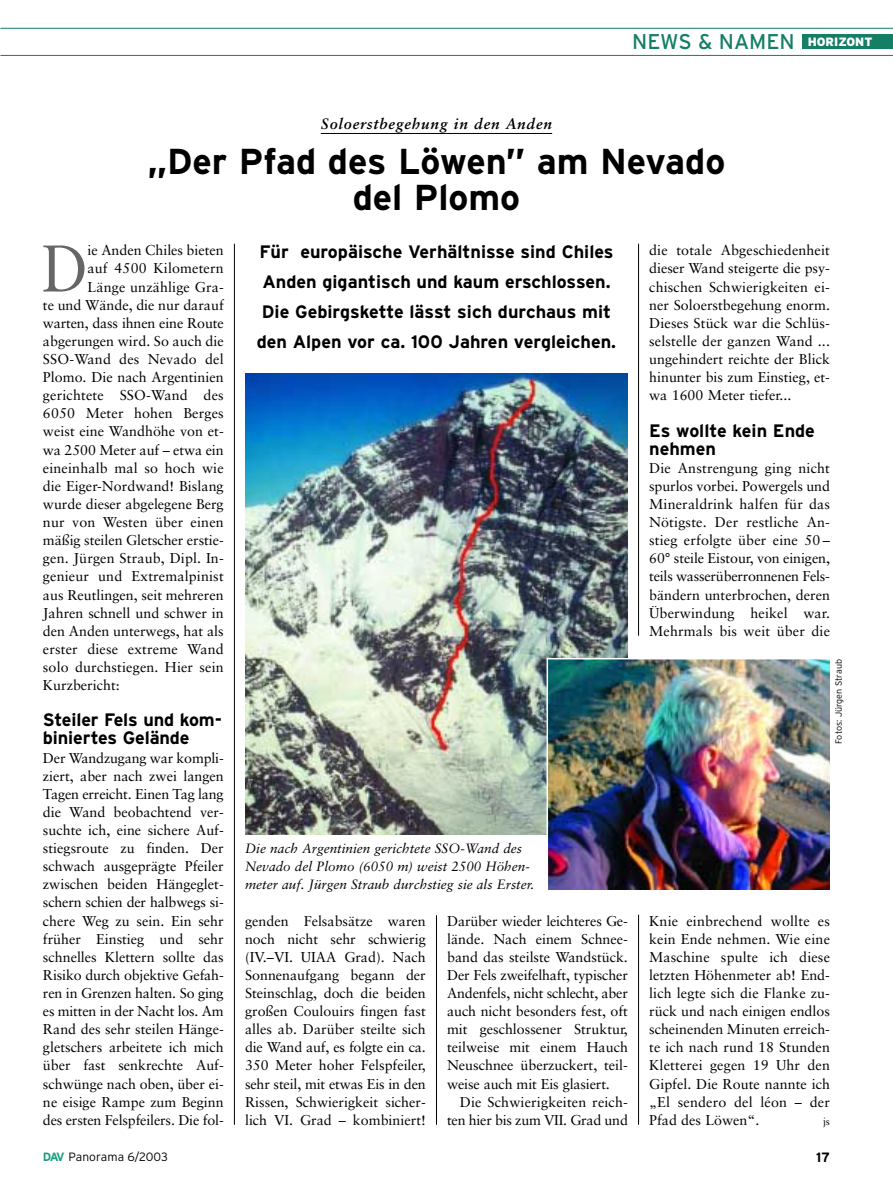
<style>
.page{position:relative;width:893px;height:1190px;background:#fff}
.page>*{position:absolute;margin:0;border:0;box-sizing:border-box;transform-origin:0 0}
.t1{font:66px "Sabon";color:#666;scale:.9 1}
.t2{font:700 36px/36px "Interstate";color:#000;text-align:center}
.t3{font:21.3px "Interstate";color:#147f65}
.t4{font:700 18px/30px "Interstate";color:#000}
.t5{font:italic 700 15px "Sabon";letter-spacing:.055em;color:#000}
.t6{font:14.25px/18.1px "Sabon";color:#000;text-align:justify}
.t7{font:italic 13.5px/18.1px "Sabon";color:#000}
.t8{font:700 13.5px "Interstate";color:#000}
.t9{font:300 12px "Interstate";letter-spacing:.005em;color:#000}
.t10{font:10.5px "Sabon";color:#000}
.t11{font:300 9px "Interstate";letter-spacing:-.005em;color:#000}
.s1{font-weight:700;color:#1b9e7f}
</style>
<div class="page">
<hr style="left:0;top:55px;width:892px;height:1px;background:#147f65">
<hr style="left:0;top:28px;width:892px;height:1px;background:#147f65">
<div style="left:802px;top:34px;width:90px;height:15px;background:#147f65"></div>
<hr style="left:321px;top:133px;width:231px;height:1px;background:#000">
<hr style="left:234px;top:244px;width:1px;height:880px;background:#000">
<hr style="left:638px;top:914px;width:1px;height:210px;background:#000">
<hr style="left:436px;top:915px;width:1px;height:209px;background:#000">
<hr style="left:638px;top:244px;width:1px;height:391px;background:#000">
<img style="left:245px;top:373px;width:383px;height:462px">
<img style="left:549px;top:661px;width:279px;height:227px">
<div style="left:546px;top:658px;width:285px;height:233px;border:2px solid #fff"></div>
<h3 class="t3" style="left:632px;top:34px;width:242px">NEWS &amp; NAMEN <sup>HORIZONT</sup></h3>
<p class="t5" style="left:321px;top:118px;width:233px">Soloerstbegehung in den Anden</p>
<h2 class="t2" style="left:148px;top:146px;width:579px">„Der Pfad des Löwen” am Nevado del Plomo</h2>
<h1 class="t1" style="left:42px;top:241px;width:53px">D</h1>
<p class="t6" style="left:88px;top:242px;width:138px">ie Anden Chiles bieten</p>
<p class="t6" style="left:88px;top:261px;width:138px">auf 4500 Kilometern</p>
<p class="t6" style="left:88px;top:279px;width:138px">Länge unzählige Gra-</p>
<p class="t6" style="left:43px;top:297px;width:182px">te und Wände, die nur darauf</p>
<p class="t6" style="left:43px;top:315px;width:182px">warten, dass ihnen eine Route</p>
<p class="t6" style="left:43px;top:333px;width:182px">abgerungen wird. So auch die</p>
<p class="t6" style="left:43px;top:351px;width:182px">SSO-Wand des Nevado del</p>
<p class="t6" style="left:43px;top:369px;width:182px">Plomo. Die nach Argentinien</p>
<p class="t6" style="left:43px;top:387px;width:182px">gerichtete SSO-Wand des</p>
<p class="t6" style="left:43px;top:405px;width:182px">6050 Meter hohen Berges</p>
<p class="t6" style="left:43px;top:423px;width:182px">weist eine Wandhöhe von et-</p>
<p class="t6" style="left:43px;top:442px;width:182px">wa 2500 Meter auf – etwa ein</p>
<p class="t6" style="left:43px;top:460px;width:182px">eineinhalb mal so hoch wie</p>
<p class="t6" style="left:43px;top:478px;width:182px">die Eiger-Nordwand! Bislang</p>
<p class="t6" style="left:43px;top:496px;width:182px">wurde dieser abgelegene Berg</p>
<p class="t6" style="left:43px;top:514px;width:182px">nur von Westen über einen</p>
<p class="t6" style="left:43px;top:532px;width:182px">mäßig steilen Gletscher erstie-</p>
<p class="t6" style="left:43px;top:550px;width:182px">gen. Jürgen Straub, Dipl. In-</p>
<p class="t6" style="left:43px;top:568px;width:182px">genieur und Extremalpinist</p>
<p class="t6" style="left:43px;top:586px;width:182px">aus Reutlingen, seit mehreren</p>
<p class="t6" style="left:43px;top:605px;width:182px">Jahren schnell und schwer in</p>
<p class="t6" style="left:43px;top:623px;width:182px">den Anden unterwegs, hat als</p>
<p class="t6" style="left:43px;top:641px;width:182px">erster diese extreme Wand</p>
<p class="t6" style="left:43px;top:659px;width:182px">solo durchstiegen. Hier sein</p>
<p class="t6" style="left:43px;top:677px;width:78px">Kurzbericht:</p>
<p class="t4" style="left:43px;top:712px;width:180px;line-height:18.1px">Steiler Fels und kom&shy;biniertes Gelände</p>
<p class="t6" style="left:43px;top:749px;width:182px">Der Wandzugang war kompli&shy;ziert, aber nach zwei langen Tagen erreicht. Einen Tag lang die Wand beobachtend ver&shy;suchte ich, eine sichere Auf&shy;stiegsroute zu finden. Der schwach ausgeprägte Pfeiler zwischen beiden Hängeglet&shy;schern schien der halbwegs si&shy;chere Weg zu sein. Ein sehr früher Einstieg und sehr schnelles Klettern sollte das Risiko durch objektive Gefah&shy;ren in Grenzen halten. So ging es mitten in der Nacht los. Am Rand des sehr steilen Hänge&shy;gletschers arbeitete ich mich über fast senkrechte Auf&shy;schwünge nach oben, über ei&shy;ne eisige Rampe zum Beginn des ersten Felspfeilers. Die fol-</p>
<p class="t4" style="left:257px;top:238px;width:361px;text-align:center">Für europäische Verhältnisse sind Chiles Anden gigantisch und kaum erschlossen.<br>Die Gebirgskette lässt sich durchaus mit den Alpen vor ca. 100 Jahren vergleichen.</p>
<p class="t7" style="left:245px;top:840px;width:291px">Die nach Argentinien gerichtete SSO-Wand des<br>Nevado del Plomo (6050 m) weist 2500 Höhen&shy;meter auf. Jürgen Straub durchstieg sie als Erster.</p>
<p class="t6" style="left:245px;top:912px;width:182px">genden Felsabsätze waren noch nicht sehr schwierig (IV.–VI. UIAA Grad). Nach Sonnenaufgang begann der Steinschlag, doch die beiden großen Coulouirs fingen fast alles ab. Darüber steilte sich die Wand auf, es folgte ein ca.<br>350 Meter hoher Felspfeiler, sehr steil, mit etwas Eis in den Rissen, Schwierigkeit sicher&shy;lich VI. Grad – kombiniert!</p>
<p class="t6" style="left:447px;top:912px;width:182px">Darüber wieder leichteres Ge&shy;lände. Nach einem Schnee&shy;band das steilste Wandstück.<br>Der Fels zweifelhaft, typischer Andenfels, nicht schlecht, aber auch nicht besonders fest, oft mit geschlossener Struktur, teilweise mit einem Hauch Neuschnee überzuckert, teil&shy;weise auch mit Eis glasiert.</p>
<p class="t6" style="left:447px;top:1093px;width:182px;text-align:right">Die Schwierigkeiten reich&shy;ten hier bis zum VII. Grad und</p>
<p class="t6" style="left:649px;top:242px;width:182px">die totale Abgeschiedenheit dieser Wand steigerte die psy&shy;chischen Schwierigkeiten ei&shy;ner Soloerstbegehung enorm.<br>Dieses Stück war die Schlüs&shy;selstelle der ganzen Wand ... ungehindert reichte der Blick hinunter bis zum Einstieg, et&shy;wa 1600 Meter tiefer...</p>
<p class="t4" style="left:649px;top:422px;width:167px;line-height:18.1px">Es wollte kein Ende nehmen</p>
<p class="t6" style="left:649px;top:460px;width:182px">Die Anstrengung ging nicht spurlos vorbei. Powergels und Mineraldrink halfen für das Nötigste. Der restliche An&shy;stieg erfolgte über eine 50 – 60° steile Eistour, von einigen, teils wasserüberronnenen Fels&shy;bändern unterbrochen, deren Überwindung heikel war.<br>Mehrmals bis weit über die</p>
<p class="t11" style="left:835px;top:743px;width:86px;rotate:-90deg">Fotos: Jürgen Straub</p>
<p class="t6" style="left:649px;top:912px;width:182px">Knie einbrechend wollte es kein Ende nehmen. Wie eine Maschine spulte ich diese letzten Höhenmeter ab! End&shy;lich legte sich die Flanke zu&shy;rück und nach einigen endlos scheinenden Minuten erreich&shy;te ich nach rund 18 Stunden Kletterei gegen 19 Uhr den Gipfel. Die Route nannte ich „El sendero del léon – der Pfad des Löwen“.</p>
<p class="t10" style="left:823px;top:1116px;width:9px">js</p>
<p class="t9" style="left:43px;top:1152px;width:126px"><span class="s1">DAV</span> Panorama 6/2003</p>
<p class="t8" style="left:816px;top:1152px;width:15px">17</p>
</div>
